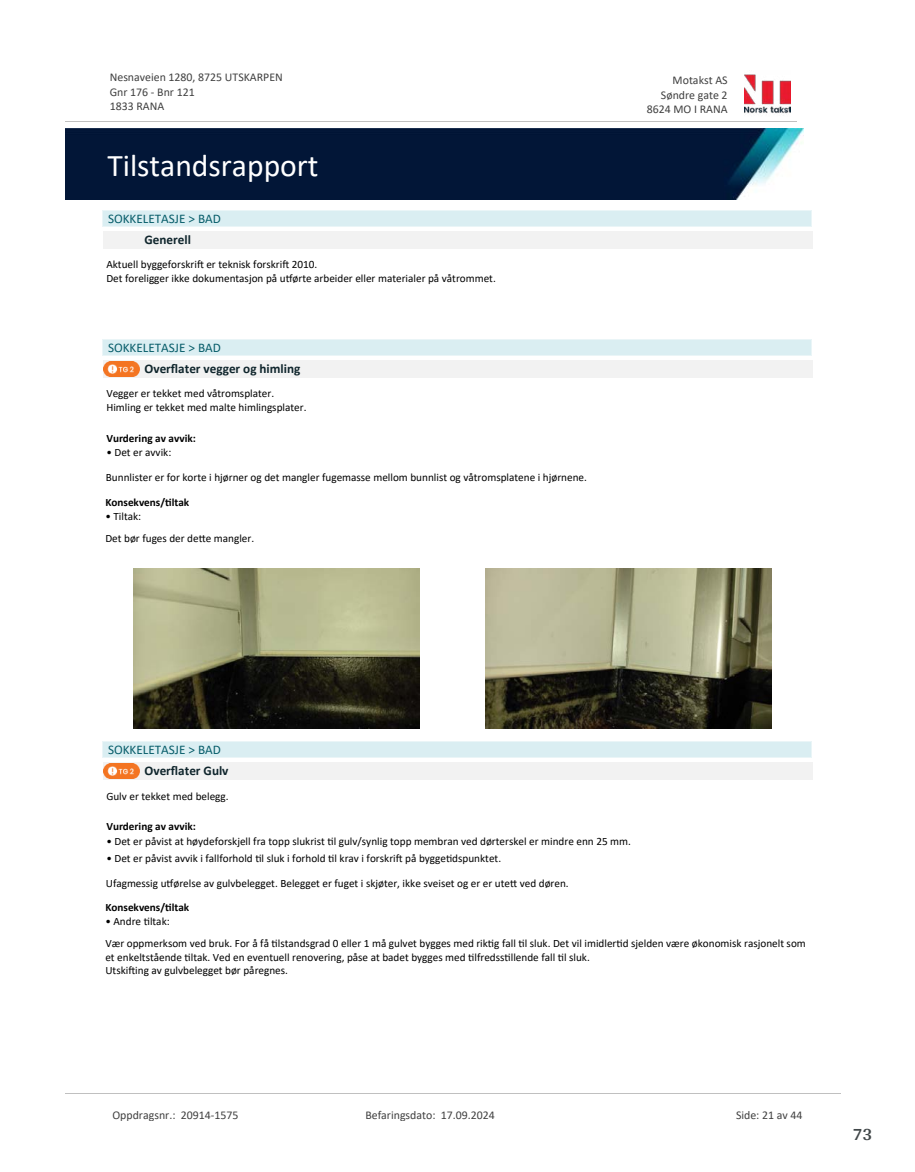
<style>
.page{position:relative;width:915px;height:1172px;background:#fff}
.page>*{position:absolute;margin:0;border:0;box-sizing:border-box;transform-origin:0 0}
.t1{font:31.65px "Calibri";color:#fff}
.t2{font:700 18px "Arya";color:#414749}
.t3{font:13.2px "Calibri";color:#065c69}
.t4{font:700 13.2px "Calibri";color:#0f252c}
.t5{font:11.85px/14.5px "Calibri";color:#404040}
.t6{font:11.25px/13.6px "Calibri";color:#000}
.t7{font:700 11.25px "Calibri";color:#000}
</style>
<div class="page">
<div style="left:104px;top:232px;width:708px;height:17px;background:#f2f2f2"></div>
<div style="left:103px;top:211px;width:708px;height:16px;background:#daeef2"></div>
<hr style="left:103px;top:210px;width:708px;height:1px;background:#eaf5f7">
<hr style="left:103px;top:227px;width:708px;height:1px;background:#eaf5f7">
<div style="left:104px;top:361px;width:708px;height:17px;background:#f2f2f2"></div>
<svg style="left:107px;top:361px;width:29px;height:1px"></svg>
<img style="left:104px;top:362px;width:35px;height:15px">
<div style="left:103px;top:340px;width:708px;height:16px;background:#daeef2"></div>
<hr style="left:103px;top:340px;width:708px;height:1px;background:#eaf5f7">
<hr style="left:103px;top:356px;width:708px;height:1px;background:#eaf5f7">
<img style="left:133px;top:568px;width:286px;height:160px">
<img style="left:485px;top:568px;width:285px;height:160px">
<div style="left:104px;top:763px;width:708px;height:17px;background:#f2f2f2"></div>
<svg style="left:107px;top:763px;width:29px;height:1px"></svg>
<img style="left:104px;top:764px;width:35px;height:15px">
<div style="left:103px;top:742px;width:708px;height:16px;background:#daeef2"></div>
<hr style="left:103px;top:742px;width:708px;height:1px;background:#eaf5f7">
<hr style="left:103px;top:758px;width:708px;height:1px;background:#eaf5f7">
<img style="left:744px;top:74px;width:46px;height:40px">
<hr style="left:65px;top:121px;width:731px;height:1px;background:#c0c0c0">
<img style="left:65px;top:129px;width:738px;height:71px">
<hr style="left:65px;top:1093px;width:775px;height:1px;background:#c0c0c0">
<p class="t5" style="left:110px;top:70px;width:174px">Nesnaveien 1280, 8725 UTSKARPEN<br>Gnr 176 - Bnr 121<br>1833 RANA</p>
<p class="t5" style="left:672px;top:73px;width:56px">Motakst AS</p>
<p class="t5" style="left:660px;top:87px;width:68px">Søndre gate 2</p>
<p class="t5" style="left:646px;top:102px;width:82px">8624 MO I RANA</p>
<h1 class="t1" style="left:107px;top:143px;width:213px">Tilstandsrapport</h1>
<p class="t3" style="left:108px;top:210px;width:114px">SOKKELETASJE &gt; BAD</p>
<p class="t4" style="left:144px;top:230px;width:48px">Generell</p>
<p class="t6" style="left:106px;top:257px;width:391px">Aktuell byggeforskri昀琀 er teknisk forskri昀琀 2010.<br>Det foreligger ikke dokumentasjon på u琀昀ørte arbeider eller materialer på våtrommet.</p>
<p class="t3" style="left:108px;top:339px;width:114px">SOKKELETASJE &gt; BAD</p>
<p class="t4" style="left:144px;top:359px;width:157px">Over昀氀ater vegger og himling</p>
<p class="t6" style="left:106px;top:387px;width:201px">Vegger er tekket med våtromsplater.<br>Himling er tekket med malte himlingsplater.</p>
<p class="t7" style="left:106px;top:430px;width:91px">Vurdering av avvik:</p>
<p class="t6" style="left:106px;top:445px;width:66px">• Det er avvik:</p>
<p class="t6" style="left:106px;top:471px;width:482px">Bunnlister er for korte i hjørner og det mangler fugemasse mellom bunnlist og våtromsplatene i hjørnene.</p>
<p class="t7" style="left:105px;top:494px;width:85px">Konsekvens/琀椀ltak</p>
<p class="t6" style="left:105px;top:505px;width:150px;line-height:21.8px">• Tiltak:<br>Det bør fuges der de琀琀e mangler.</p>
<p class="t3" style="left:108px;top:741px;width:114px">SOKKELETASJE &gt; BAD</p>
<p class="t4" style="left:144px;top:762px;width:85px">Over昀氀ater Gulv</p>
<p class="t6" style="left:106px;top:789px;width:124px">Gulv er tekket med belegg.</p>
<p class="t7" style="left:106px;top:819px;width:91px">Vurdering av avvik:</p>
<p class="t6" style="left:106px;top:834px;width:526px">• Det er påvist at høydeforskjell fra topp slukrist 琀椀l gulv/synlig topp membran ved dørterskel er mindre enn 25 mm.</p>
<p class="t6" style="left:106px;top:851px;width:396px">• Det er påvist avvik i fallforhold 琀椀l sluk i forhold 琀椀l krav i forskri昀琀 på bygge琀椀dspunktet.</p>
<p class="t6" style="left:106px;top:876px;width:464px">Ufagmessig u琀昀ørelse av gulvbelegget. Belegget er fuget i skjøter, ikke sveiset og er er ute琀琀 ved døren.</p>
<p class="t7" style="left:105px;top:899px;width:85px">Konsekvens/琀椀ltak</p>
<p class="t6" style="left:105px;top:910px;width:701px;line-height:21.8px">• Andre 琀椀ltak:<br>Vær oppmerksom ved bruk. For å få 琀椀lstandsgrad 0 eller 1 må gulvet bygges med rik琀椀g fall 琀椀l sluk. Det vil imidler琀椀d sjelden være økonomisk rasjonelt som</p>
<p class="t6" style="left:105px;top:950px;width:486px">et enkeltstående 琀椀ltak. Ved en eventuell renovering, påse at badet bygges med 琀椀lfredss琀椀llende fall 琀椀l sluk.<br>Utski昀琀ing av gulvbelegget bør påregnes.</p>
<p class="t5" style="left:112px;top:1107px;width:127px">Oppdragsnr.: 20914-1575</p>
<p class="t5" style="left:365px;top:1107px;width:131px">Befaringsdato: 17.09.2024</p>
<p class="t5" style="left:735px;top:1107px;width:68px">Side: 21 av 44</p>
<h2 class="t2" style="left:852px;top:1123px;width:21px">73</h2>
</div>
